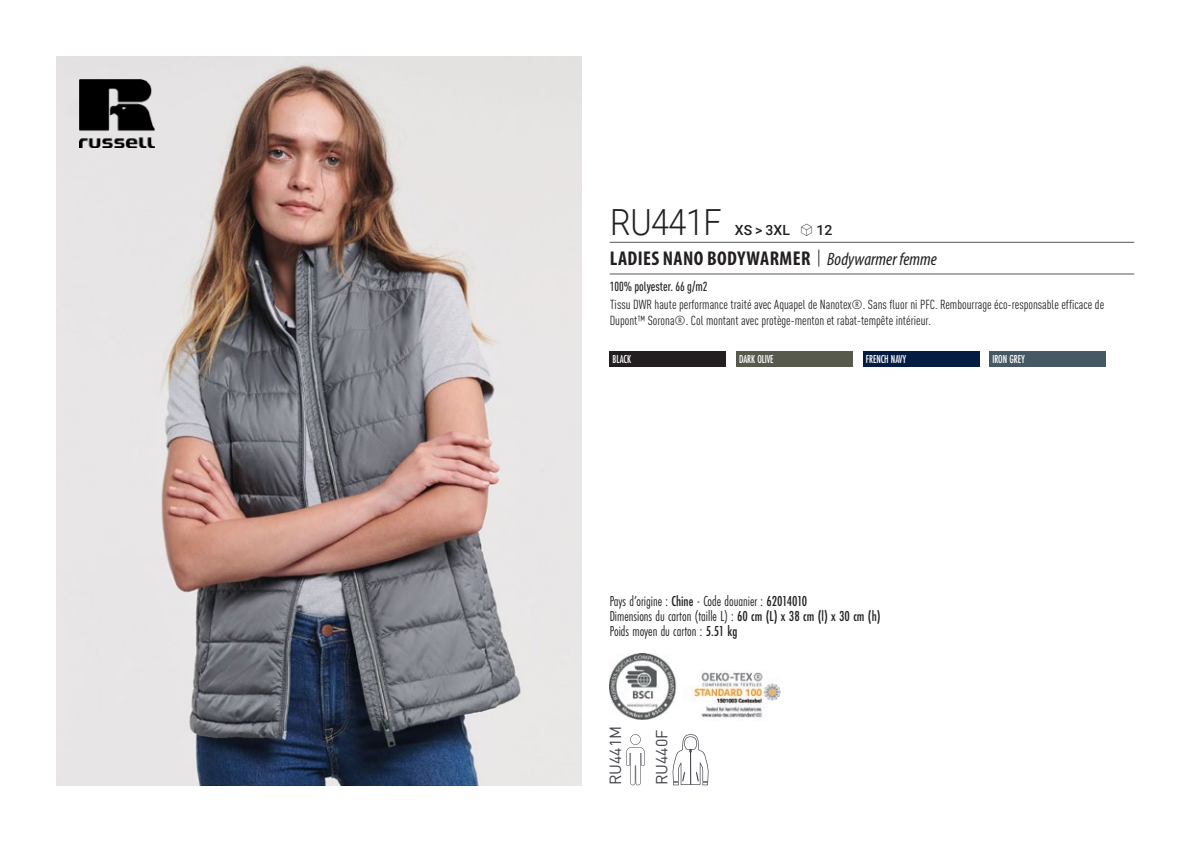
<style>
.page{position:relative;width:1191px;height:842px;background:#fff}
.page>*{position:absolute;margin:0;border:0;box-sizing:border-box;transform-origin:0 0}
.t1{font:300 36px "Roboto";letter-spacing:-.015em;color:#231f20;scale:.9 1}
.t2{font:700 condensed 20px "Myriad Pro";letter-spacing:.02em;color:#231f20}
.t3{font:16px "DIN Pro";color:#43444c}
.t4{font:15px "Futura PT Cond";color:#231f20;scale:.95 1}
.t5{font:500 14px "Roboto";letter-spacing:.005em;color:#231f20}
.t6{font:condensed 13px/16px "DIN Pro";color:#231f20}
.grammage_2020{font:500 condensed 13px "DIN Pro";color:#231f20;scale:.95 1}
.Coloris_nuancier_bla{font:500 12px "Futura PT Cond";letter-spacing:-.01em;color:#fff;scale:.9 1}
.s1{font-family:"Linotype Shapeshifter";font-weight:400;font-size:16px}
.s2{font-family:"Roboto Condensed";font-weight:300;font-stretch:normal}
.s3{font-family:"Myriad Variable Concept";font-weight:400;font-style:italic;font-stretch:normal;font-size:18px}
.s4{font-weight:500}
</style>
<div class="page">
<img style="left:57px;top:57px;width:524px;height:728px">
<img style="left:79px;top:79px;width:75px;height:68px">
<div style="left:609px;top:351px;width:117px;height:15px;background:#231f20"></div>
<div style="left:736px;top:351px;width:116px;height:15px;background:#57594d"></div>
<div style="left:863px;top:351px;width:116px;height:15px;background:#041c41"></div>
<div style="left:989px;top:351px;width:116px;height:15px;background:#475865"></div>
<svg style="left:626px;top:734px;width:18px;height:51px"></svg>
<svg style="left:672px;top:734px;width:36px;height:51px"></svg>
<img style="left:609px;top:654px;width:68px;height:66px">
<img style="left:693px;top:672px;width:87px;height:46px">
<hr style="left:609px;top:242px;width:525px;height:1px;background:#57585a">
<hr style="left:609px;top:274px;width:525px;height:1px;background:#57585a">
<p class="t1" style="left:610px;top:197px;width:125px">RU441F</p>
<p class="t5" style="left:735px;top:220px;width:99px">XS &gt; 3XL <span class="s1">S</span> 12</p>
<p class="t2" style="left:610px;top:246px;width:329px">LADIES NANO BODYWARMER <span class="s2">|</span> <span class="s3">Bodywarmer femme</span></p>
<p class="grammage_2020" style="left:609px;top:277px;width:104px">100% polyester. 66 g/m2</p>
<p class="t6" style="left:609px;top:296px;width:496px">Tissu DWR haute performance traité avec Aquapel de Nanotex®. Sans fluor ni PFC. Rembourrage éco-responsable efficace de<br>Dupont™ Sorona®. Col montant avec protège-menton et rabat-tempête intérieur.</p>
<p class="Coloris_nuancier_bla" style="left:612px;top:351px;width:22px">BLACK</p>
<p class="Coloris_nuancier_bla" style="left:739px;top:351px;width:40px">DARK OLIVE</p>
<p class="Coloris_nuancier_bla" style="left:866px;top:351px;width:46px">FRENCH NAVY</p>
<p class="Coloris_nuancier_bla" style="left:992px;top:351px;width:37px">IRON GREY</p>
<p class="t4" style="left:609px;top:592px;width:210px">Pays d’origine : <span class="s4">Chine</span> - Code douanier : <span class="s4">62014010</span></p>
<p class="t4" style="left:609px;top:607px;width:287px">Dimensions du carton (taille L) : <span class="s4">60 cm (L) x 38 cm (l) x 30 cm (h)</span></p>
<p class="t4" style="left:609px;top:622px;width:136px">Poids moyen du carton : <span class="s4">5.51 kg</span></p>
<p class="t3" style="left:602px;top:785px;width:61px;rotate:-90deg">RU441M</p>
<p class="t3" style="left:649px;top:785px;width:57px;rotate:-90deg">RU440F</p>
</div>
